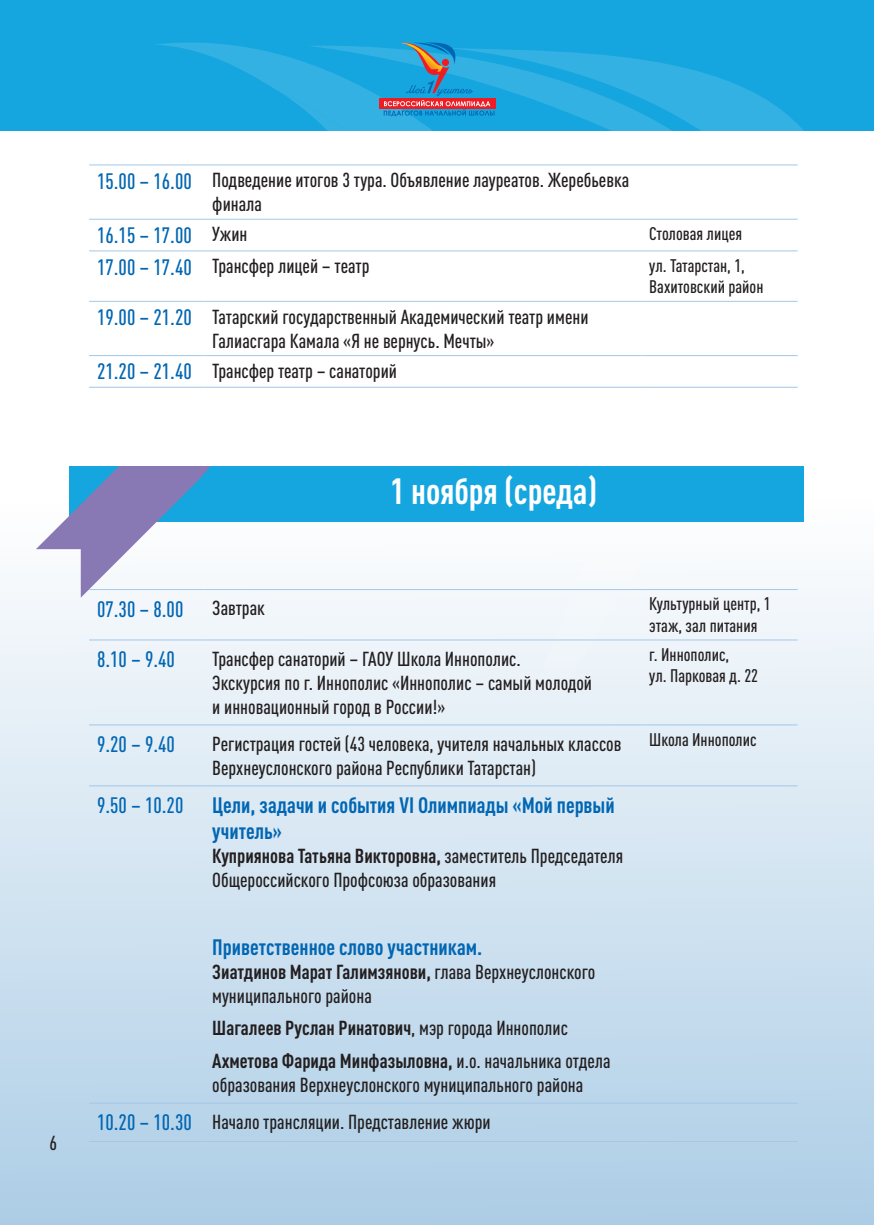
<style>
.page{position:relative;width:874px;height:1225px;background:#fff}
.page>*{position:absolute;margin:0;border:0;box-sizing:border-box;transform-origin:0 0}
.t1{font:700 condensed 36px "DIN Pro";color:#fff}
.t2{font:700 condensed 22px/26.4px "DIN Pro";color:#0166b3}
.t3{font:500 condensed 22px "DIN Pro";color:#0166b3}
.t4{font:500 condensed 20px/24px "DIN Pro";color:#231f20}
.t5{font:700 condensed 20px/32.4px "DIN Pro";color:#231f20}
.t6{font:500 condensed 18px/21.6px "DIN Pro";color:#231f20}
.s1{font-size:22px;color:#0166b3}
.s2{font-size:20px;color:#231f20}
.s3{font-weight:700}
.s4{font-weight:500}
</style>
<div class="page">
<div style="left:0;top:230px;width:873px;height:995px;background:linear-gradient(to bottom,#fff,#b2d0e8)"></div>
<div style="left:0;top:0;width:873px;height:130px;background:#16a6df"></div>
<svg style="left:155px;top:42px;width:605px;height:646px"></svg>
<svg style="left:308px;top:46px;width:448px;height:162px"></svg>
<svg style="left:444px;top:48px;width:403px;height:292px"></svg>
<div style="left:378px;top:98px;width:117px;height:11px;background:#ee1d23"></div>
<svg style="left:383px;top:42px;width:111px;height:74px"></svg>
<div style="left:69px;top:466px;width:735px;height:55px;background:#16a6df"></div>
<svg style="left:36px;top:466px;width:175px;height:131px"></svg>
<hr style="left:89px;top:164px;width:115px;height:1px;background:#a3c8e7">
<hr style="left:204px;top:164px;width:437px;height:1px;background:#a3c8e7">
<hr style="left:641px;top:164px;width:156px;height:1px;background:#a3c8e7">
<hr style="left:89px;top:219px;width:115px;height:1px;background:#a3c8e7">
<hr style="left:204px;top:219px;width:437px;height:1px;background:#a3c8e7">
<hr style="left:641px;top:219px;width:156px;height:1px;background:#a3c8e7">
<hr style="left:89px;top:250px;width:115px;height:1px;background:#a3c8e7">
<hr style="left:204px;top:250px;width:437px;height:1px;background:#a3c8e7">
<hr style="left:641px;top:250px;width:156px;height:1px;background:#a3c8e7">
<hr style="left:89px;top:301px;width:115px;height:1px;background:#a3c8e7">
<hr style="left:204px;top:301px;width:437px;height:1px;background:#a3c8e7">
<hr style="left:641px;top:301px;width:156px;height:1px;background:#a3c8e7">
<hr style="left:89px;top:355px;width:115px;height:1px;background:#a3c8e7">
<hr style="left:204px;top:355px;width:437px;height:1px;background:#a3c8e7">
<hr style="left:641px;top:355px;width:156px;height:1px;background:#a3c8e7">
<hr style="left:89px;top:387px;width:115px;height:1px;background:#a3c8e7">
<hr style="left:204px;top:387px;width:437px;height:1px;background:#a3c8e7">
<hr style="left:641px;top:387px;width:156px;height:1px;background:#a3c8e7">
<hr style="left:89px;top:589px;width:115px;height:1px;background:#a3c8e7">
<hr style="left:204px;top:589px;width:437px;height:1px;background:#a3c8e7">
<hr style="left:641px;top:589px;width:156px;height:1px;background:#a3c8e7">
<hr style="left:89px;top:639px;width:115px;height:1px;background:#a3c8e7">
<hr style="left:204px;top:639px;width:437px;height:1px;background:#a3c8e7">
<hr style="left:641px;top:639px;width:156px;height:1px;background:#a3c8e7">
<hr style="left:89px;top:724px;width:115px;height:1px;background:#a3c8e7">
<hr style="left:204px;top:724px;width:437px;height:1px;background:#a3c8e7">
<hr style="left:641px;top:724px;width:156px;height:1px;background:#a3c8e7">
<hr style="left:89px;top:785px;width:115px;height:1px;background:#a3c8e7">
<hr style="left:204px;top:785px;width:437px;height:1px;background:#a3c8e7">
<hr style="left:641px;top:785px;width:156px;height:1px;background:#a3c8e7">
<hr style="left:89px;top:1102px;width:115px;height:1px;background:#a3c8e7">
<hr style="left:204px;top:1102px;width:437px;height:1px;background:#a3c8e7">
<hr style="left:641px;top:1102px;width:156px;height:1px;background:#a3c8e7">
<hr style="left:89px;top:1141px;width:115px;height:1px;background:#a3c8e7">
<hr style="left:204px;top:1141px;width:437px;height:1px;background:#a3c8e7">
<hr style="left:641px;top:1141px;width:156px;height:1px;background:#a3c8e7">
<p class="t4" style="left:49px;top:1129px;width:9px">6</p>
<p class="t4" style="left:212px;top:166px;width:418px;text-indent:-115px"><span class="s1">15.00 – 16.00</span> Подведение итогов 3 тура. Объявление лауреатов. Жеребьевка финала</p>
<p class="t3" style="left:97px;top:219px;width:152px">16.15 – 17.00 <span class="s2">Ужин</span></p>
<p class="t6" style="left:649px;top:221px;width:94px">Столовая лицея</p>
<p class="t4" style="left:97px;top:252px;width:274px"><span class="s1">17.00 – 17.40</span> Трансфер лицей – театр</p>
<p class="t6" style="left:649px;top:253px;width:116px">ул. Татарстан, 1,<br>Вахитовский район</p>
<p class="t4" style="left:212px;top:303px;width:377px;text-indent:-115px"><span class="s1">19.00 – 21.20</span> Татарский государственный Академический театр имени<br>Галиасгара Камала «Я не вернусь. Мечты»</p>
<p class="t4" style="left:97px;top:357px;width:301px"><span class="s1">21.20 – 21.40</span> Трансфер театр – санаторий</p>
<h1 class="t1" style="left:390px;top:464px;width:208px">1 ноября (среда)</h1>
<p class="t3" style="left:97px;top:592px;width:88px">07.30 – 8.00</p>
<p class="t4" style="left:212px;top:594px;width:54px">Завтрак</p>
<p class="t6" style="left:649px;top:591px;width:123px">Культурный центр, 1 этаж, зал питания</p>
<p class="t3" style="left:97px;top:643px;width:79px">8.10 – 9.40</p>
<p class="t4" style="left:212px;top:645px;width:381px">Трансфер санаторий – ГАОУ Школа Иннополис.<br>Экскурсия по г. Иннополис «Иннополис – самый молодой и инновационный город в России!»</p>
<p class="t6" style="left:649px;top:642px;width:110px">г. Иннополис,<br>ул. Парковая д. 22</p>
<p class="t3" style="left:97px;top:728px;width:79px">9.20 – 9.40</p>
<p class="t4" style="left:212px;top:729px;width:410px">Регистрация гостей (43 человека, учителя начальных классов<br>Верхнеуслонского района Республики Татарстан)</p>
<p class="t6" style="left:649px;top:727px;width:109px">Школа Иннополис</p>
<p class="t3" style="left:97px;top:789px;width:88px">9.50 – 10.20</p>
<p class="t2" style="left:212px;top:790px;width:404px">Цели, задачи и события VI Олимпиады «Мой первый учитель»</p>
<p class="t4" style="left:212px;top:842px;width:412px"><span class="s3">Куприянова Татьяна Викторовна,</span> заместитель Председателя<br>Общероссийского Профсоюза образования</p>
<p class="t2" style="left:212px;top:931px;width:271px">Приветственное слово участникам.</p>
<p class="t4" style="left:212px;top:958px;width:384px"><span class="s3">Зиатдинов Марат Галимзянови,</span> глава Верхнеуслонского муниципального района</p>
<p class="t5" style="left:212px;top:1010px;width:399px">Шагалеев Руслан Ринатович<span class="s4">, мэр города Иннополис<br></span>Ахметова Фарида Минфазыловна, <span class="s4">и.о. начальника отдела</span></p>
<p class="t4" style="left:97px;top:1064px;width:487px;line-height:37px;text-indent:115px">образования Верхнеуслонского муниципального района<br><span class="s1">10.20 – 10.30</span> Начало трансляции. Представление жюри</p>
</div>
